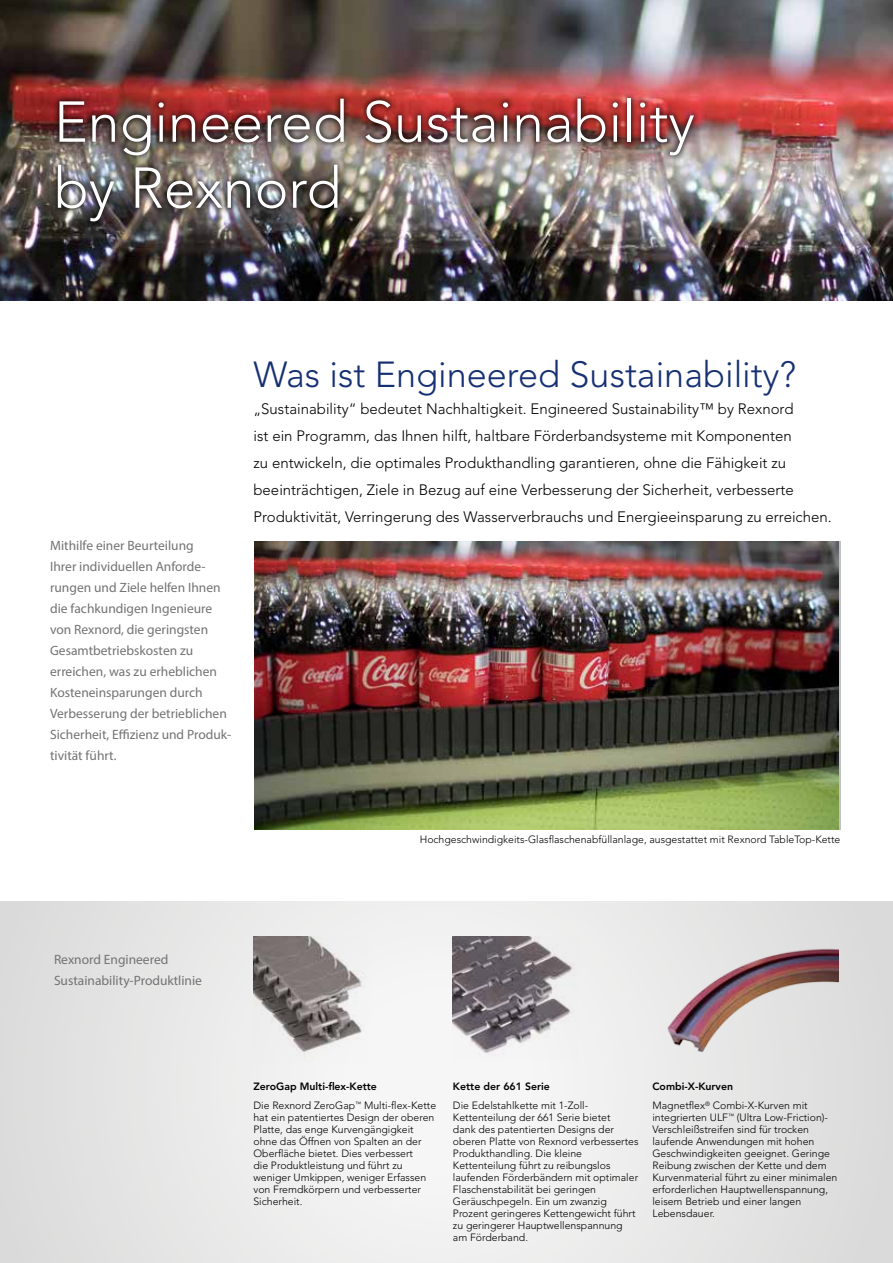
<style>
.page{position:relative;width:893px;height:1263px;background:#fff}
.page>*{position:absolute;margin:0;border:0;box-sizing:border-box;transform-origin:0 0}
.t1{font:300 57px/66px "Avenir LT Std";color:#fff}
.t2{font:300 36px "Avenir LT Std";color:#163072}
.t3{font:300 15px/27px "Avenir LT Std";color:#000}
.t4{font:13.5px/21px "Myriad Pro";color:#747373}
.t5{font:300 10.5px/12px "Avenir LT Std";color:#000}
.t6{font:800 10.5px "Avenir LT Std";color:#000}
.s1{font-weight:800}
</style>
<div class="page">
<svg style="left:0;top:902px;width:893px;height:361px"></svg>
<img style="left:0;top:0;width:893px;height:300px">
<img style="left:253px;top:936px;width:115px;height:126px">
<img style="left:453px;top:936px;width:125px;height:125px">
<img style="left:652px;top:946px;width:187px;height:116px">
<div style="left:51px;top:91px;width:649px;height:137px;background:#000;opacity:.75"></div>
<img style="left:255px;top:542px;width:584px;height:288px">
<h1 class="t1" style="left:54px;top:89px;width:642px">Engineered Sustainability by Rexnord</h1>
<p class="t4" style="left:50px;top:535px;width:183px">Mithilfe einer Beurteilung<br>Ihrer individuellen Anforde&shy;rungen und Ziele helfen Ihnen die fachkundigen Ingenieure von Rexnord, die geringsten<br>Gesamtbetriebskosten zu erreichen, was zu erheblichen<br>Kosteneinsparungen durch<br>Verbesserung der betrieblichen<br>Sicherheit, Effizienz und Produk&shy;tivität führt.</p>
<h2 class="t2" style="left:253px;top:354px;width:544px">Was ist Engineered Sustainability?</h2>
<p class="t3" style="left:253px;top:396px;width:580px">„Sustainability“ bedeutet Nachhaltigkeit. Engineered Sustainability™ by Rexnord<br>ist ein Programm, das Ihnen hilft, haltbare Förderbandsysteme mit Komponenten<br>zu entwickeln, die optimales Produkthandling garantieren, ohne die Fähigkeit zu beeinträchtigen, Ziele in Bezug auf eine Verbesserung der Sicherheit, verbesserte Produktivität, Verringerung des Wasserverbrauchs und Energieeinsparung zu erreichen.</p>
<p class="t5" style="left:420px;top:833px;width:422px">Hochgeschwindigkeits-Glasflaschenabfüllanlage, ausgestattet mit Rexnord TableTop-Kette</p>
<p class="t4" style="left:54px;top:949px;width:150px">Rexnord Engineered<br>Sustainability-Produktlinie</p>
<p class="t5" style="left:253px;top:1076px;width:184px;line-height:19.5px"><span class="s1">ZeroGap Multi-flex-Kette<br></span>Die Rexnord ZeroGap<sup>™</sup> Multi-flex-Kette</p>
<p class="t5" style="left:253px;top:1111px;width:182px">hat ein patentiertes Design der oberen<br>Platte, das enge Kurvengängigkeit ohne das Öffnen von Spalten an der<br>Oberfläche bietet. Dies verbessert<br>die Produktleistung und führt zu weniger Umkippen, weniger Erfassen von Fremdkörpern und verbesserter<br>Sicherheit.</p>
<p class="t6" style="left:453px;top:1080px;width:99px">Kette der 661 Serie</p>
<p class="t5" style="left:453px;top:1099px;width:187px">Die Edelstahlkette mit 1-Zoll-Kettenteilung der 661 Serie bietet<br>dank des patentierten Designs der oberen Platte von Rexnord verbessertes Produkthandling. Die kleine Kettenteilung führt zu reibungslos laufenden Förderbändern mit optimaler Flaschenstabilität bei geringen Geräuschpegeln. Ein um zwanzig Prozent geringeres Kettengewicht führt zu geringerer Hauptwellenspannung am Förderband.</p>
<p class="t5" style="left:652px;top:1076px;width:157px;line-height:19.5px"><span class="s1">Combi-X-Kurven<br></span>Magnetflex<sup>®</sup> Combi-X-Kurven mit</p>
<p class="t5" style="left:652px;top:1111px;width:186px">integrierten ULF<sup>™</sup> (Ultra Low-Friction)- Verschleißstreifen sind für trocken laufende Anwendungen mit hohen Geschwindigkeiten geeignet. Geringe Reibung zwischen der Kette und dem Kurvenmaterial führt zu einer minimalen erforderlichen Hauptwellenspannung, leisem Betrieb und einer langen Lebensdauer.</p>
</div>
